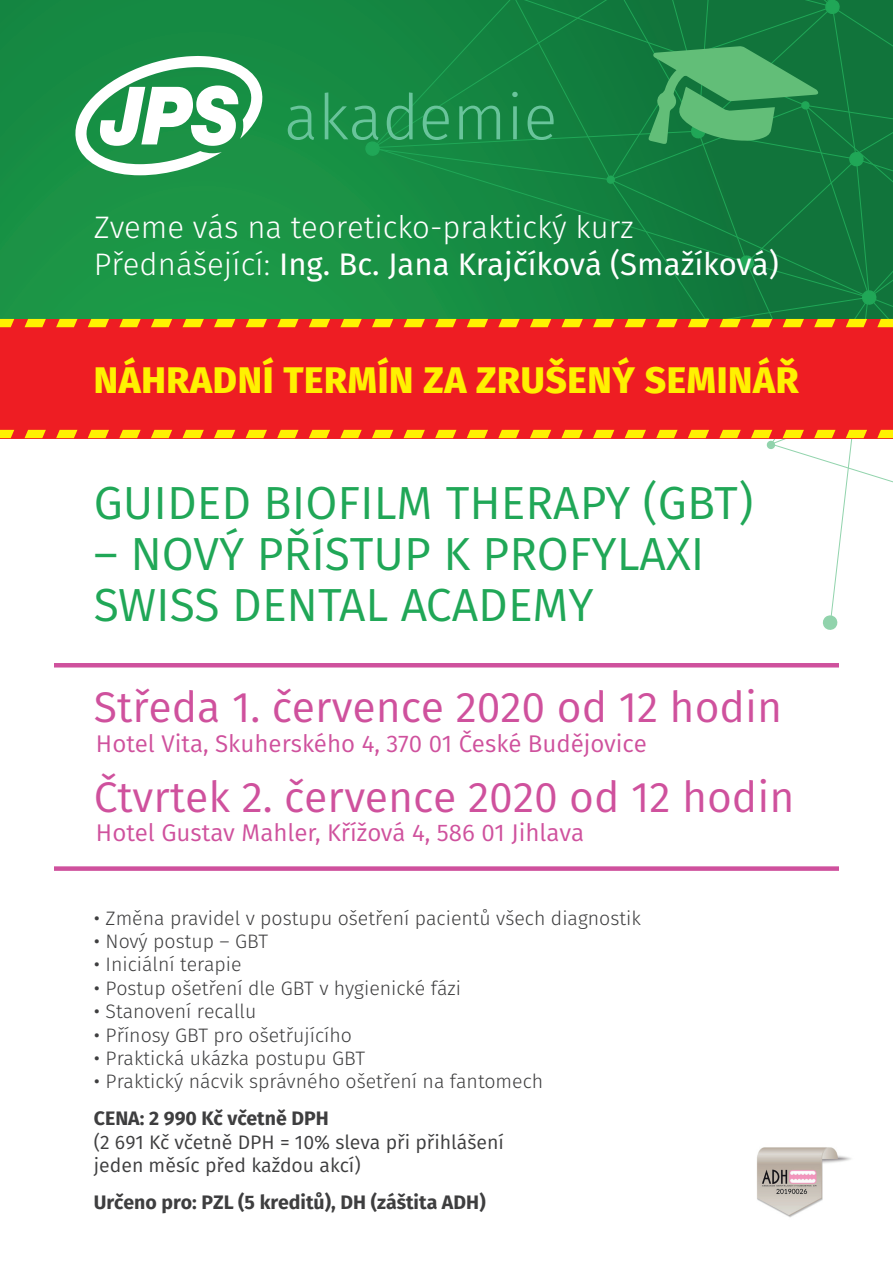
<style>
.page{position:relative;width:893px;height:1263px;background:#fff}
.page>*{position:absolute;margin:0;border:0;box-sizing:border-box;transform-origin:0 0}
.t1{font:300 63.15px "Fira Sans";color:#69c49b}
.t2{font:46.35px/50.7px "Fira Sans";color:#20a757}
.t3{font:42.9px "Fira Sans";color:#cf519d}
.t4{font:800 37.05px "Fira Sans";letter-spacing:.02em;color:#fff101}
.t5{font:300 31.05px/37.3px "Fira Sans";color:#fff}
.t6{font:24.15px "Fira Sans";color:#cf519d}
.t7{font:300 19.5px/36.9px "Fira Sans";color:#3e3e3f}
.t8{font:19.5px/23.4px "Fira Sans";color:#3e3e3f}
.t9{font:700 19.5px "Fira Sans";color:#3e3e3f}
.s1{font-weight:400}
.s2{font-weight:700}
</style>
<div class="page">
<div style="left:0;top:0;width:893px;height:352px;background:#1b9246"></div>
<hr style="left:54px;top:663px;width:785px;height:4px;background:#cf519d">
<div style="left:54px;top:866px;width:785px;height:5px;background:#cf519d"></div>
<img style="left:757px;top:1147px;width:94px;height:71px">
<svg style="left:75px;top:56px;width:188px;height:119px"></svg>
<div style="left:0;top:319px;width:893px;height:119px;background:#ee1d23"></div>
<svg style="left:0;top:319px;width:14px;height:8px"></svg>
<svg style="left:25px;top:319px;width:21px;height:8px"></svg>
<svg style="left:56px;top:319px;width:21px;height:8px"></svg>
<svg style="left:88px;top:319px;width:21px;height:8px"></svg>
<svg style="left:119px;top:319px;width:22px;height:8px"></svg>
<svg style="left:151px;top:319px;width:21px;height:8px"></svg>
<svg style="left:183px;top:319px;width:21px;height:8px"></svg>
<svg style="left:214px;top:319px;width:21px;height:8px"></svg>
<svg style="left:246px;top:319px;width:21px;height:8px"></svg>
<svg style="left:277px;top:319px;width:22px;height:8px"></svg>
<svg style="left:309px;top:319px;width:21px;height:8px"></svg>
<svg style="left:0;top:430px;width:14px;height:8px"></svg>
<svg style="left:25px;top:430px;width:21px;height:8px"></svg>
<svg style="left:56px;top:430px;width:21px;height:8px"></svg>
<svg style="left:88px;top:430px;width:21px;height:8px"></svg>
<svg style="left:119px;top:430px;width:22px;height:8px"></svg>
<svg style="left:151px;top:430px;width:21px;height:8px"></svg>
<svg style="left:183px;top:430px;width:21px;height:8px"></svg>
<svg style="left:214px;top:430px;width:21px;height:8px"></svg>
<svg style="left:246px;top:430px;width:21px;height:8px"></svg>
<svg style="left:277px;top:430px;width:22px;height:8px"></svg>
<svg style="left:309px;top:430px;width:21px;height:8px"></svg>
<svg style="left:340px;top:0;width:553px;height:630px"></svg>
<h1 class="t1" style="left:284px;top:73px;width:275px">akademie</h1>
<h3 class="t5" style="left:94px;top:209px;width:686px">Zveme vás na teoreticko-praktický kurz<br>Přednášející: <span class="s1">Ing. Bc. Jana Krajčíková (Smažíková)</span></h3>
<h3 class="t4" style="left:94px;top:354px;width:706px">NÁHRADNÍ TERMÍN ZA ZRUŠENÝ SEMINÁŘ</h3>
<h2 class="t2" style="left:94px;top:478px;width:661px">GUIDED BIOFILM THERAPY (GBT)</h2>
<h2 class="t2" style="left:94px;top:528px;width:612px">– NOVÝ PŘÍSTUP K PROFYLAXI<br>SWISS DENTAL ACADEMY</h2>
<h3 class="t3" style="left:94px;top:677px;width:690px">Středa 1. července 2020 od 12 hodin</h3>
<p class="t6" style="left:96px;top:726px;width:552px">Hotel Vita, Skuherského 4, 370 01 České Budějovice</p>
<h3 class="t3" style="left:94px;top:767px;width:702px">Čtvrtek 2. července 2020 od 12 hodin</h3>
<p class="t6" style="left:96px;top:816px;width:490px">Hotel Gustav Mahler, Křížová 4, 586 01 Jihlava</p>
<p class="t7" style="left:94px;top:899px;width:548px"><span class="s1">•</span> Změna pravidel v postupu ošetření pacientů všech diagnostik</p>
<p class="t7" style="left:94px;top:923px;width:176px"><span class="s1">•</span> Nový postup – GBT</p>
<p class="t7" style="left:94px;top:946px;width:149px"><span class="s1">•</span> Iniciální terapie</p>
<p class="t7" style="left:94px;top:969px;width:369px"><span class="s1">•</span> Postup ošetření dle GBT v hygienické fázi</p>
<p class="t7" style="left:94px;top:993px;width:164px"><span class="s1">•</span> Stanovení recallu</p>
<p class="t7" style="left:94px;top:1016px;width:260px"><span class="s1">•</span> Přínosy GBT pro ošetřujícího</p>
<p class="t7" style="left:94px;top:1040px;width:273px"><span class="s1">•</span> Praktická ukázka postupu GBT</p>
<p class="t7" style="left:94px;top:1063px;width:451px"><span class="s1">•</span> Praktický nácvik správného ošetření na fantomech<br><span class="s2">CENA: 2 990 Kč včetně DPH</span></p>
<p class="t8" style="left:94px;top:1130px;width:412px">(2 691 Kč včetně DPH = 10% sleva při přihlášení jeden měsíc před každou akcí)</p>
<p class="t9" style="left:94px;top:1188px;width:394px">Určeno pro: PZL (5 kreditů), DH (záštita ADH)</p>
</div>
